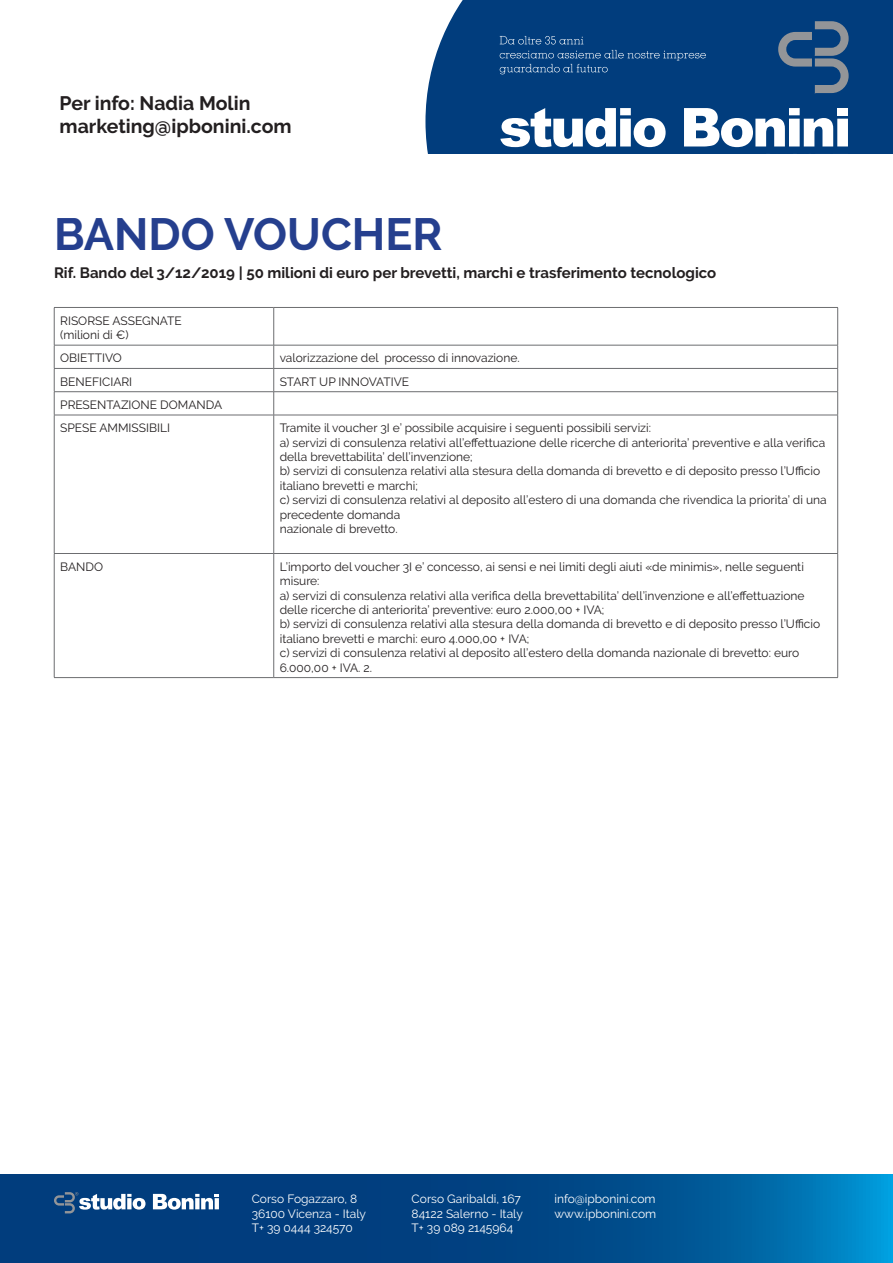
<style>
.page{position:relative;width:893px;height:1263px;background:#fff}
.page>*{position:absolute;margin:0;border:0;box-sizing:border-box;transform-origin:0 0}
.t1{font:700 45px "Raleway";color:#253f8e}
.t2{font:700 19.5px "Raleway";color:#231f20}
.t3{font:700 15px "Raleway";color:#231f20}
.t4{font:12px/14.4px "Raleway";color:#231f20}
.t5{font:12px "Raleway";color:#fff}
</style>
<div class="page">
<div style="left:425px;top:0;width:468px;height:153px;background:#013d7d"></div>
<svg style="left:778px;top:21px;width:71px;height:72px;background:#345c86"></svg>
<svg style="left:684px;top:108px;width:149px;height:39px"></svg>
<svg style="left:499px;top:104px;width:167px;height:43px"></svg>
<div style="left:837px;top:108px;width:11px;height:7px;background:#fff"></div>
<div style="left:837px;top:119px;width:11px;height:27px;background:#fff"></div>
<svg style="left:500px;top:36px;width:206px;height:38px;background:#144b86"></svg>
<hr style="left:54px;top:307px;width:220px;height:1px;background:#6c6d70">
<hr style="left:54px;top:308px;width:1px;height:37px;background:#6c6d70">
<hr style="left:274px;top:307px;width:564px;height:1px;background:#6c6d70">
<hr style="left:273px;top:308px;width:1px;height:37px;background:#6c6d70">
<hr style="left:837px;top:308px;width:1px;height:37px;background:#6c6d70">
<hr style="left:54px;top:345px;width:220px;height:1px;background:#6c6d70">
<hr style="left:274px;top:345px;width:564px;height:1px;background:#6c6d70">
<hr style="left:54px;top:368px;width:220px;height:1px;background:#6c6d70">
<hr style="left:274px;top:368px;width:564px;height:1px;background:#6c6d70">
<hr style="left:54px;top:391px;width:220px;height:1px;background:#6c6d70">
<svg style="left:54px;top:345px;width:1px;height:70px"></svg>
<hr style="left:274px;top:391px;width:564px;height:1px;background:#6c6d70">
<svg style="left:273px;top:345px;width:1px;height:70px"></svg>
<svg style="left:837px;top:345px;width:1px;height:70px"></svg>
<hr style="left:54px;top:415px;width:220px;height:1px;background:#6c6d70">
<hr style="left:54px;top:415px;width:1px;height:138px;background:#6c6d70">
<hr style="left:274px;top:415px;width:564px;height:1px;background:#6c6d70">
<hr style="left:273px;top:415px;width:1px;height:138px;background:#6c6d70">
<hr style="left:837px;top:415px;width:1px;height:138px;background:#6c6d70">
<hr style="left:54px;top:553px;width:220px;height:1px;background:#6c6d70">
<hr style="left:54px;top:554px;width:1px;height:123px;background:#6c6d70">
<hr style="left:274px;top:553px;width:564px;height:1px;background:#6c6d70">
<hr style="left:273px;top:554px;width:1px;height:123px;background:#6c6d70">
<hr style="left:837px;top:554px;width:1px;height:123px;background:#6c6d70">
<hr style="left:54px;top:677px;width:220px;height:1px;background:#6c6d70">
<hr style="left:274px;top:677px;width:564px;height:1px;background:#6c6d70">
<svg style="left:0;top:1175px;width:893px;height:88px;background:#004d8d"></svg>
<svg style="left:54px;top:1192px;width:92px;height:21px"></svg>
<svg style="left:153px;top:1194px;width:66px;height:15px"></svg>
<hr style="left:215px;top:1198px;width:4px;height:11px;background:#fff">
<p class="t2" style="left:60px;top:92px;width:192px">Per info: Nadia Molin</p>
<p class="t2" style="left:60px;top:115px;width:234px">marketing@ipbonini.com</p>
<p class="t1" style="left:54px;top:208px;width:390px">BANDO VOUCHER</p>
<p class="t3" style="left:54px;top:264px;width:664px">Rif. Bando del 3/12/2019 | 50 milioni di euro per brevetti, marchi e trasferimento tecnologico</p>
<p class="t4" style="left:60px;top:313px;width:123px">RISORSE ASSEGNATE (milioni di €)</p>
<p class="t4" style="left:60px;top:351px;width:63px">OBIETTIVO</p>
<p class="t4" style="left:280px;top:351px;width:241px">valorizzazione del processo di innovazione.</p>
<p class="t4" style="left:60px;top:374px;width:74px">BENEFICIARI</p>
<p class="t4" style="left:280px;top:374px;width:131px">START UP INNOVATIVE</p>
<p class="t4" style="left:60px;top:397px;width:163px">PRESENTAZIONE DOMANDA</p>
<p class="t4" style="left:60px;top:421px;width:111px">SPESE AMMISSIBILI</p>
<p class="t4" style="left:280px;top:421px;width:373px">Tramite il voucher 3I e’ possibile acquisire i seguenti possibili servizi:</p>
<p class="t4" style="left:280px;top:435px;width:547px">a) servizi di consulenza relativi all’effettuazione delle ricerche di anteriorita’ preventive e alla verifica della brevettabilita’ dell’invenzione;</p>
<p class="t4" style="left:280px;top:464px;width:542px">b) servizi di consulenza relativi alla stesura della domanda di brevetto e di deposito presso l’Ufficio italiano brevetti e marchi;</p>
<p class="t4" style="left:280px;top:493px;width:548px">c) servizi di consulenza relativi al deposito all’estero di una domanda che rivendica la priorita’ di una precedente domanda</p>
<p class="t4" style="left:280px;top:522px;width:119px">nazionale di brevetto.</p>
<p class="t4" style="left:60px;top:559px;width:44px">BANDO</p>
<p class="t4" style="left:280px;top:559px;width:526px">L’importo del voucher 3I e’ concesso, ai sensi e nei limiti degli aiuti «de minimis», nelle seguenti misure:</p>
<p class="t4" style="left:280px;top:588px;width:526px">a) servizi di consulenza relativi alla verifica della brevettabilita’ dell’invenzione e all’effettuazione delle ricerche di anteriorita’ preventive: euro 2.000,00 + IVA;</p>
<p class="t4" style="left:280px;top:617px;width:542px">b) servizi di consulenza relativi alla stesura della domanda di brevetto e di deposito presso l’Ufficio italiano brevetti e marchi: euro 4.000,00 + IVA;</p>
<p class="t4" style="left:280px;top:646px;width:521px">c) servizi di consulenza relativi al deposito all’estero della domanda nazionale di brevetto: euro<br>6.000,00 + IVA. 2.</p>
<p class="t5" style="left:252px;top:1192px;width:107px">Corso Fogazzaro, 8</p>
<p class="t5" style="left:252px;top:1206px;width:116px">36100 Vicenza - Italy</p>
<p class="t5" style="left:252px;top:1221px;width:103px">T+ 39 0444 324570</p>
<p class="t5" style="left:412px;top:1192px;width:111px">Corso Garibaldi, 167</p>
<p class="t5" style="left:412px;top:1206px;width:113px">84122 Salerno - Italy</p>
<p class="t5" style="left:412px;top:1221px;width:103px">T+ 39 089 2145964</p>
<p class="t5" style="left:554px;top:1192px;width:103px">info@ipbonini.com</p>
<p class="t5" style="left:554px;top:1206px;width:103px">www.ipbonini.com</p>
</div>
